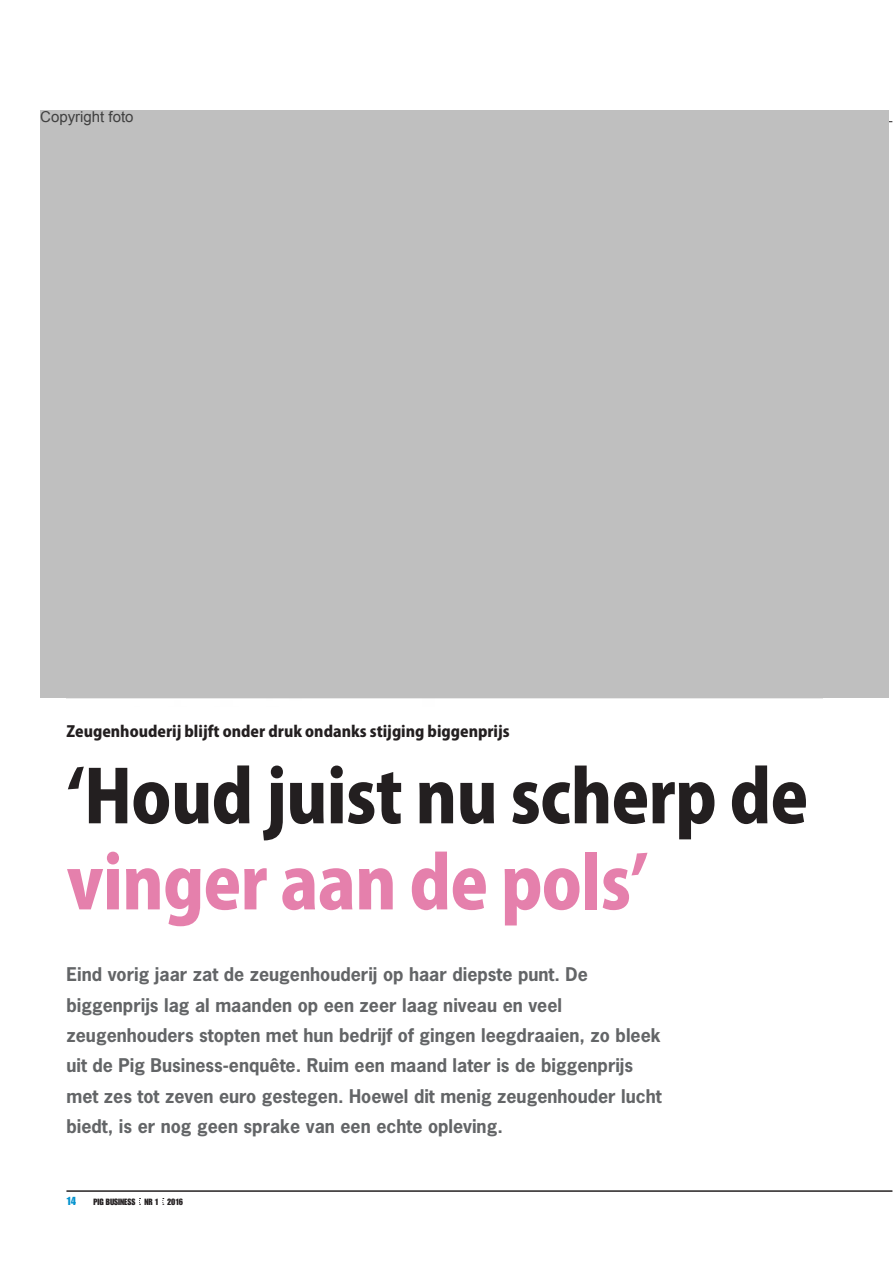
<style>
.page{position:relative;width:893px;height:1263px;background:#fff}
.page>*{position:absolute;margin:0;border:0;box-sizing:border-box;transform-origin:0 0}
.t1{font:71.7px "Koz Go Pro Heavy 90 msp RKSJ H";letter-spacing:-.01em;color:#231f20;scale:.94 1}
.t2{font:71.7px "Koz Go Pro Heavy 90 msp RKSJ H";letter-spacing:-.01em;color:#e580ac;scale:.94 1}
.t3{font:700 17.85px/30.5px "News Gothic Std";color:#636567}
.t4{font:15.3px "Koz Go Pro Heavy 90 msp RKSJ H";color:#231f20}
.t5{font:15px "Arial";color:#404040}
.t6{font:11.4px "Impact LT Std";color:#0392ce}
.t7{font:8.85px "Impact LT Std";color:#231f20}
</style>
<div class="page">
<hr style="left:67px;top:1191px;width:825px;height:1px;background:#231f20">
<div style="left:40px;top:110px;width:849px;height:587px;background:#bfbfbf"></div>
<p class="t5" style="left:40px;top:107px;width:95px">Copyright foto</p>
<p class="t4" style="left:67px;top:726px;width:445px">Zeugenhouderij blijft onder druk ondanks stijging biggenprijs</p>
<h1 class="t1" style="left:67px;top:769px;width:790px">ʻHoud juist nu scherp de</h1>
<h1 class="t2" style="left:67px;top:855px;width:621px">vinger aan de polsʼ</h1>
<p class="t3" style="left:67px;top:960px;width:597px">Eind vorig jaar zat de zeugenhouderij op haar diepste punt. De biggenprijs lag al maanden op een zeer laag niveau en veel zeugenhouders stopten met hun bedrijf of gingen leegdraaien, zo bleek uit de Pig Business-enquête. Ruim een maand later is de biggenprijs met zes tot zeven euro gestegen. Hoewel dit menig zeugenhouder lucht biedt, is er nog geen sprake van een echte opleving.</p>
<p class="t6" style="left:67px;top:1194px;width:11px">14</p>
<p class="t7" style="left:94px;top:1196px;width:43px">PIG BUSINESS</p>
<p class="t7" style="left:167px;top:1196px;width:18px">2016</p>
<p class="t7" style="left:144px;top:1196px;width:15px">NR 1</p>
</div>
